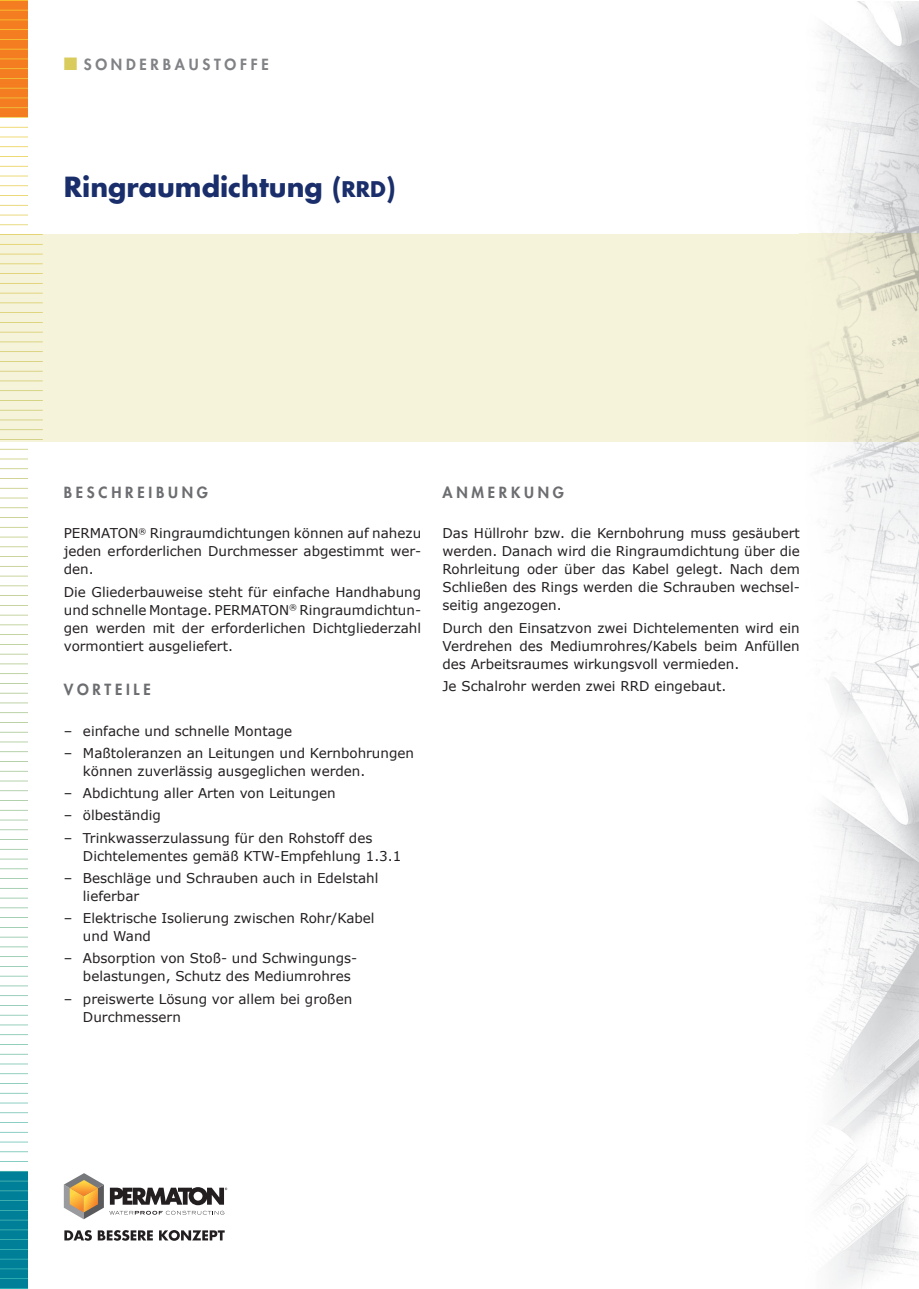
<style>
.page{position:relative;width:919px;height:1289px;background:#fff}
.page>*{position:absolute;margin:0;border:0;box-sizing:border-box;transform-origin:0 0}
.t1{font:700 27px "Futura Std";color:#192e6a}
.t2{font:800 15px "Futura Std";letter-spacing:.25em;color:#6c6d70}
.t3{font:800 15px "Futura Std";letter-spacing:.25em;color:#808285}
.t4{font:13.5px/18px "Verdana";color:#231f20}
.s1{color:#dacb5d}
.s2{font-size:21px}
</style>
<div class="page">
<svg style="left:64px;top:1173px;width:163px;height:46px"></svg>
<svg style="left:64px;top:1230px;width:161px;height:10px"></svg>
<div style="left:0;top:234px;width:918px;height:207px;background:#f6f3db"></div>
<img style="left:799px;top:1px;width:119px;height:1286px">
<img style="left:799px;top:234px;width:119px;height:207px">
<svg style="left:0;top:0;width:43px;height:1288px"></svg>
<div style="left:29px;top:0;width:25px;height:234px;background:#fff"></div>
<div style="left:28px;top:448px;width:28px;height:840px;background:#fff"></div>
<p class="t3" style="left:64px;top:55px;width:206px"><span class="s1">■</span> SONDERBAUSTOFFE</p>
<h1 class="t1" style="left:64px;top:169px;width:333px">Ringraumdichtung (<span class="s2">RRD</span>)</h1>
<p class="t2" style="left:64px;top:483px;width:146px">BESCHREIBUNG</p>
<p class="t4" style="left:64px;top:524px;width:359px;text-align:justify">PERMATON<sup>®</sup> Ringraumdichtungen können auf nahezu jeden erforderlichen Durchmesser abgestimmt wer&shy;den.</p>
<p class="t4" style="left:64px;top:583px;width:359px;text-align:justify">Die Gliederbauweise steht für einfache Handhabung und schnelle Montage. PERMATON<sup>®</sup> Ringraumdichtun&shy;gen werden mit der erforderlichen Dichtgliederzahl vormontiert ausgeliefert.</p>
<p class="t2" style="left:64px;top:680px;width:88px">VORTEILE</p>
<p class="t4" style="left:64px;top:722px;width:230px">– einfache und schnelle Montage</p>
<p class="t4" style="left:83px;top:744px;width:332px;text-indent:-19px">– Maßtoleranzen an Leitungen und Kernbohrungen können zuverlässig ausgeglichen werden.</p>
<p class="t4" style="left:64px;top:784px;width:273px">– Abdichtung aller Arten von Leitungen</p>
<p class="t4" style="left:64px;top:806px;width:99px">– ölbeständig</p>
<p class="t4" style="left:83px;top:828px;width:320px;text-indent:-19px">– Trinkwasserzulassung für den Rohstoff des<br>Dichtelementes gemäß KTW-Empfehlung 1.3.1</p>
<p class="t4" style="left:83px;top:869px;width:297px;text-indent:-19px">– Beschläge und Schrauben auch in Edelstahl lieferbar</p>
<p class="t4" style="left:83px;top:909px;width:293px;text-indent:-19px">– Elektrische Isolierung zwischen Rohr/Kabel und Wand</p>
<p class="t4" style="left:83px;top:949px;width:276px;text-indent:-19px">– Absorption von Stoß- und Schwingungs&shy;belastungen, Schutz des Mediumrohres</p>
<p class="t4" style="left:83px;top:989px;width:271px;text-indent:-19px">– preiswerte Lösung vor allem bei großen<br>Durchmessern</p>
<p class="t2" style="left:442px;top:483px;width:123px">ANMERKUNG</p>
<p class="t4" style="left:442px;top:524px;width:359px;text-align:justify">Das Hüllrohr bzw. die Kernbohrung muss gesäubert werden. Danach wird die Ringraumdichtung über die Rohrleitung oder über das Kabel gelegt. Nach dem Schließen des Rings werden die Schrauben wechsel&shy;seitig angezogen.</p>
<p class="t4" style="left:442px;top:619px;width:359px;text-align:justify">Durch den Einsatzvon zwei Dichtelementen wird ein Verdrehen des Mediumrohres/Kabels beim Anfüllen des Arbeitsraumes wirkungsvoll vermieden.</p>
<p class="t4" style="left:442px;top:677px;width:285px">Je Schalrohr werden zwei RRD eingebaut.</p>
</div>
